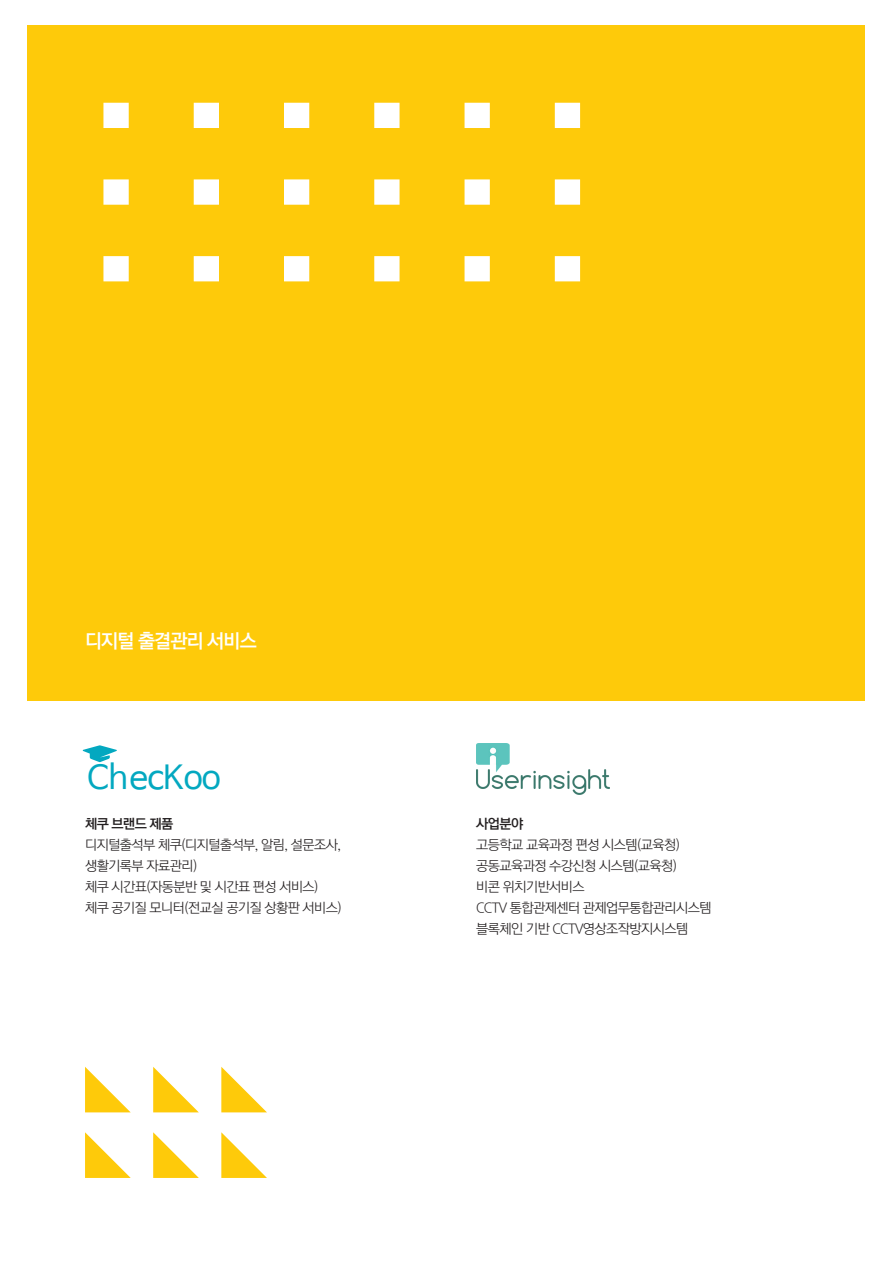
<style>
.page{position:relative;width:893px;height:1263px;background:#fff}
.page>*{position:absolute;margin:0;border:0;box-sizing:border-box;transform-origin:0 0}
.t1{font:32.85px "Nanum Barun Gothic";letter-spacing:-.01em;color:#03a8c0}
.t2{font:19.5px "KOHI Nanum B";letter-spacing:-.045em;color:#fff;scale:.95 1}
.t3{font:13.5px "KOHI Nanum L";letter-spacing:-.04em;color:#231f20}
.t4{font:13.5px "KOHI Nanum B";letter-spacing:-.04em;color:#231f20}
</style>
<div class="page">
<div style="left:28px;top:26px;width:837px;height:675px;background:#feca0a"></div>
<svg style="left:103px;top:103px;width:477px;height:178px"></svg>
<img style="left:476px;top:743px;width:133px;height:52px">
<svg style="left:85px;top:1067px;width:45px;height:45px"></svg>
<svg style="left:153px;top:1067px;width:46px;height:45px"></svg>
<svg style="left:221px;top:1067px;width:46px;height:45px"></svg>
<svg style="left:85px;top:1132px;width:46px;height:46px"></svg>
<svg style="left:153px;top:1132px;width:46px;height:46px"></svg>
<svg style="left:221px;top:1132px;width:46px;height:46px"></svg>
<svg style="left:83px;top:745px;width:34px;height:17px"></svg>
<p class="t2" style="left:85px;top:629px;width:182px">디지털 출결관리 서비스</p>
<p class="t1" style="left:87px;top:760px;width:135px">ChecKoo</p>
<p class="t4" style="left:85px;top:815px;width:90px">체쿠 브랜드 제품</p>
<p class="t3" style="left:85px;top:836px;width:257px">디지털출석부 체쿠(디지털출석부, 알림, 설문조사,</p>
<p class="t3" style="left:85px;top:857px;width:114px">생활기록부 자료관리)</p>
<p class="t3" style="left:85px;top:878px;width:235px">체쿠 시간표(자동분반 및 시간표 편성 서비스)</p>
<p class="t3" style="left:85px;top:899px;width:258px">체쿠 공기질 모니터(전교실 공기질 상황판 서비스)</p>
<p class="t4" style="left:476px;top:815px;width:49px">사업분야</p>
<p class="t3" style="left:476px;top:836px;width:205px">고등학교 교육과정 편성 시스템(교육청)</p>
<p class="t3" style="left:476px;top:857px;width:202px">공동교육과정 수강신청 시스템(교육청)</p>
<p class="t3" style="left:476px;top:878px;width:110px">비콘 위치기반서비스</p>
<p class="t3" style="left:476px;top:899px;width:237px">CCTV 통합관제센터 관제업무통합관리시스템</p>
<p class="t3" style="left:476px;top:920px;width:214px">블록체인 기반 CCTV영상조작방지시스템</p>
</div>
